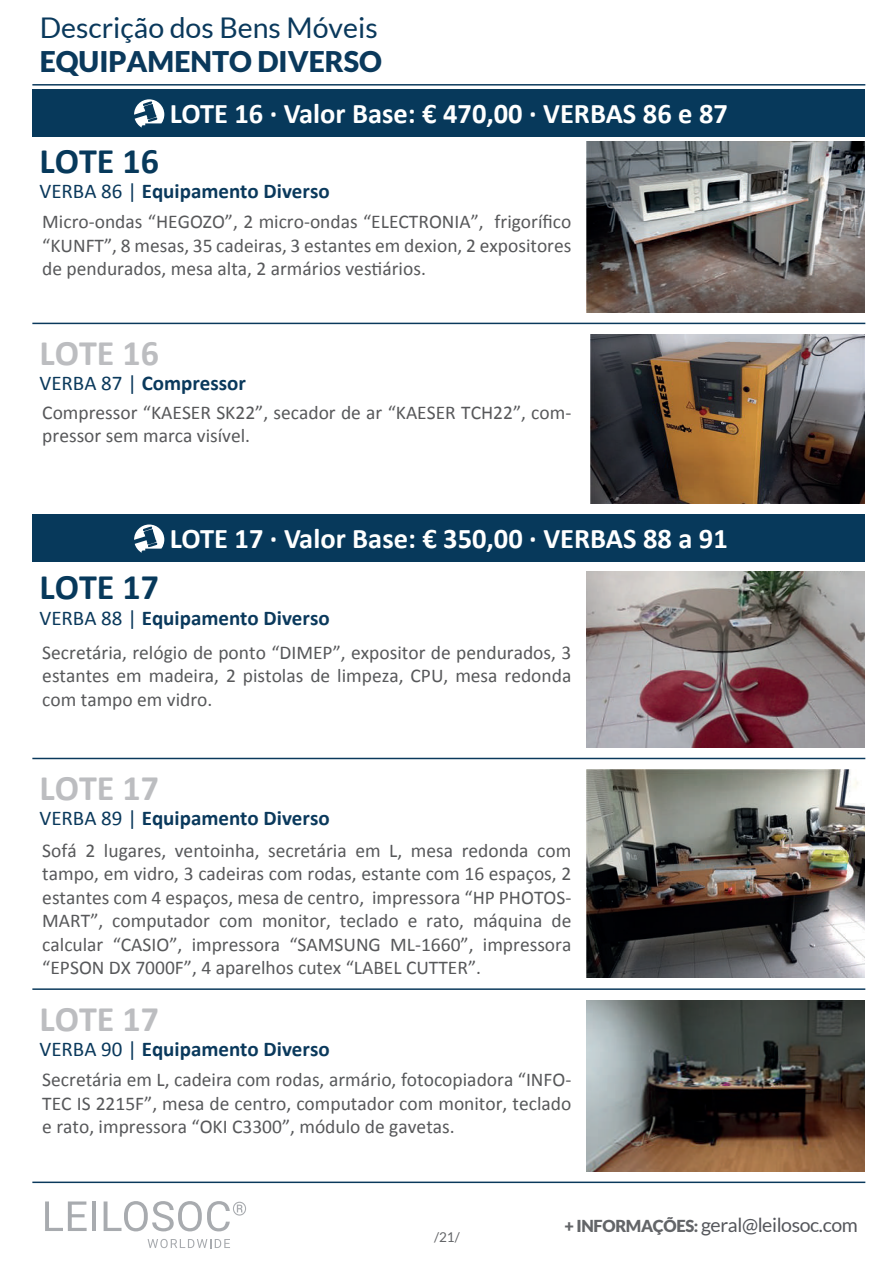
<style>
.page{position:relative;width:893px;height:1263px;background:#fff}
.page>*{position:absolute;margin:0;border:0;box-sizing:border-box;transform-origin:0 0}
.t1{font:700 36px "Calibri";color:#bcbdc0}
.t2{font:700 36px "Calibri";color:#07395b}
.t3{font:700 28.5px "Calibri";color:#fff}
.t4{font:28.5px "Lato";color:#0a395c}
.t5{font:900 28.5px "Lato";color:#0a395c}
.t6{font:700 21px "Calibri";color:#0a395c}
.t7{font:19.5px/23.4px "Calibri";color:#57585a;text-align:justify}
.t8{font:19.5px "Lato";letter-spacing:-.02em;color:#55575c}
.t9{font:13.5px "Lato";color:#636568}
.s1{font-weight:400}
.s2{font-weight:900;font-size:16.5px;color:#636568}
</style>
<div class="page">
<svg style="left:45px;top:1201px;width:42px;height:30px"></svg>
<hr style="left:92px;top:1201px;width:4px;height:30px;background:#a8abaf">
<svg style="left:104px;top:1201px;width:142px;height:30px"></svg>
<svg style="left:148px;top:1239px;width:82px;height:9px"></svg>
<div style="left:32px;top:89px;width:833px;height:48px;background:#07395b"></div>
<svg style="left:134px;top:99px;width:30px;height:29px"></svg>
<div style="left:32px;top:515px;width:833px;height:47px;background:#07395b"></div>
<svg style="left:134px;top:524px;width:30px;height:29px"></svg>
<hr style="left:32px;top:84px;width:833px;height:2px;background:#0a395c">
<hr style="left:32px;top:1181px;width:833px;height:2px;background:#0a395c">
<hr style="left:32px;top:758px;width:833px;height:1px;background:#0a395c">
<hr style="left:32px;top:323px;width:833px;height:1px;background:#0a395c">
<img style="left:587px;top:141px;width:277px;height:172px">
<img style="left:590px;top:335px;width:274px;height:168px">
<img style="left:587px;top:770px;width:277px;height:207px">
<hr style="left:32px;top:988px;width:833px;height:2px;background:#0a395c">
<img style="left:587px;top:1001px;width:277px;height:171px">
<img style="left:587px;top:572px;width:277px;height:176px">
<h2 class="t4" style="left:40px;top:11px;width:339px">Descrição dos Bens Móveis</h2>
<h2 class="t5" style="left:40px;top:45px;width:344px">EQUIPAMENTO DIVERSO</h2>
<h2 class="t3" style="left:170px;top:93px;width:560px">LOTE 16 · Valor Base: € 470,00 · VERBAS 86 e 87</h2>
<h1 class="t2" style="left:39px;top:136px;width:121px">LOTE 16</h1>
<p class="t6" style="left:39px;top:176px;width:292px"><span class="s1">VERBA 86 |</span> Equipamento Diverso</p>
<p class="t7" style="left:42px;top:209px;width:531px">Micro-ondas “HEGOZO”, 2 micro-ondas “ELECTRONIA”, frigorífico “KUNFT”, 8 mesas, 35 cadeiras, 3 estantes em dexion, 2 expositores de pendurados, mesa alta, 2 armários vestiários.</p>
<h1 class="t1" style="left:39px;top:327px;width:121px">LOTE 16</h1>
<p class="t6" style="left:39px;top:368px;width:208px"><span class="s1">VERBA 87 |</span> Compressor</p>
<p class="t7" style="left:42px;top:400px;width:531px">Compressor “KAESER SK22”, secador de ar “KAESER TCH22”, com&shy;pressor sem marca visível.</p>
<h2 class="t3" style="left:170px;top:518px;width:559px">LOTE 17 · Valor Base: € 350,00 · VERBAS 88 a 91</h2>
<h1 class="t2" style="left:39px;top:562px;width:121px">LOTE 17</h1>
<p class="t6" style="left:39px;top:603px;width:292px"><span class="s1">VERBA 88 |</span> Equipamento Diverso</p>
<p class="t7" style="left:42px;top:640px;width:531px">Secretária, relógio de ponto “DIMEP”, expositor de pendurados, 3 estantes em madeira, 2 pistolas de limpeza, CPU, mesa redonda com tampo em vidro.</p>
<h1 class="t1" style="left:39px;top:763px;width:121px">LOTE 17</h1>
<p class="t6" style="left:39px;top:804px;width:292px"><span class="s1">VERBA 89 |</span> Equipamento Diverso</p>
<p class="t7" style="left:42px;top:838px;width:531px">Sofá 2 lugares, ventoinha, secretária em L, mesa redonda com tampo, em vidro, 3 cadeiras com rodas, estante com 16 espaços, 2 estantes com 4 espaços, mesa de centro, impressora “HP PHOTOS-MART”, computador com monitor, teclado e rato, máquina de calcular “CASIO”, impressora “SAMSUNG ML-1660”, impressora “EPSON DX 7000F”, 4 aparelhos cutex “LABEL CUTTER”.</p>
<h1 class="t1" style="left:39px;top:993px;width:121px">LOTE 17</h1>
<p class="t6" style="left:39px;top:1034px;width:292px"><span class="s1">VERBA 90 |</span> Equipamento Diverso</p>
<p class="t7" style="left:42px;top:1067px;width:531px">Secretária em L, cadeira com rodas, armário, fotocopiadora “INFO-TEC IS 2215F”, mesa de centro, computador com monitor, teclado e rato, impressora “OKI C3300”, módulo de gavetas.</p>
<p class="t9" style="left:434px;top:1230px;width:27px">/21/</p>
<p class="t8" style="left:564px;top:1214px;width:295px"><span class="s2">+ INFORMAÇÕES:</span> geral@leilosoc.com</p>
</div>
